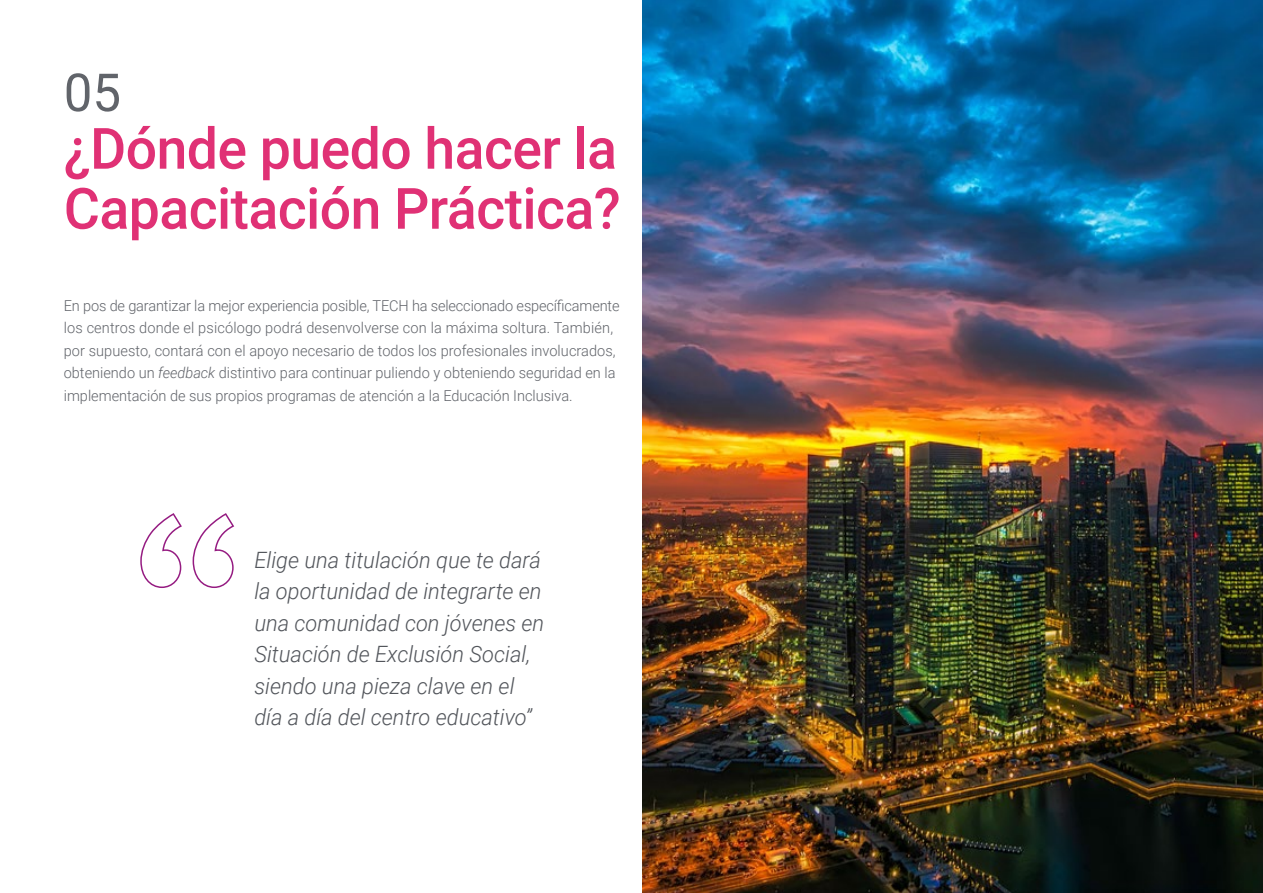
<style>
.page{position:relative;width:1263px;height:893px;background:#fff}
.page>*{position:absolute;margin:0;border:0;box-sizing:border-box;transform-origin:0 0}
.t1{font:500 57px/60px "Roboto";letter-spacing:-.01em;color:#e03175}
.t2{font:52.5px "Roboto";color:#61646a}
.t3{font:italic 300 22.5px/31.5px "Roboto";color:#52555b}
.t4{font:300 15px/22.5px "Roboto";color:#61646a}
.s1{font-style:italic}
</style>
<div class="page">
<svg style="left:140px;top:513px;width:95px;height:75px"></svg>
<img style="left:642px;top:0;width:621px;height:893px">
<h2 class="t2" style="left:64px;top:56px;width:59px">05</h2>
<h1 class="t1" style="left:64px;top:116px;width:558px">¿Dónde puedo hacer la<br>Capacitación Práctica?</h1>
<p class="t4" style="left:64px;top:293px;width:557px">En pos de garantizar la mejor experiencia posible, TECH ha seleccionado específicamente los centros donde el psicólogo podrá desenvolverse con la máxima soltura. También, por supuesto, contará con el apoyo necesario de todos los profesionales involucrados, obteniendo un <span class="s1">feedback</span> distintivo para continuar puliendo y obteniendo seguridad en la implementación de sus propios programas de atención a la Educación Inclusiva.</p>
<h3 class="t3" style="left:254px;top:543px;width:291px">Elige una titulación que te dará la oportunidad de integrarte en una comunidad con jóvenes en<br>Situación de Exclusión Social, siendo una pieza clave en el día a día del centro educativo”</h3>
</div>
